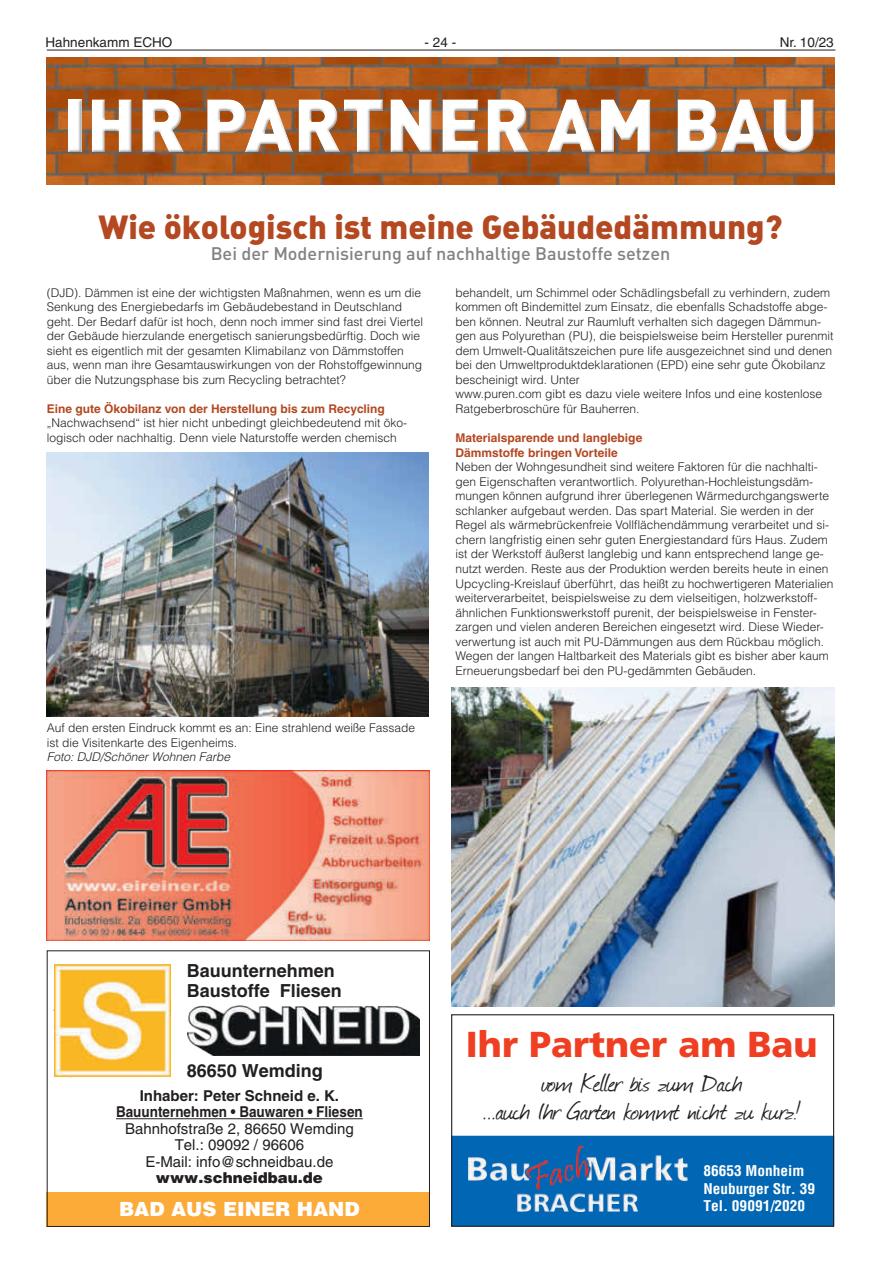
<style>
.page{position:relative;width:881px;height:1263px;background:#fff}
.page>*{position:absolute;margin:0;border:0;box-sizing:border-box;transform-origin:0 0}
.t1{font:74.25px "DIN Black Alternate 2";color:#fff}
.t2{font:900 36px "Frutiger LT";color:#ef3e22}
.t3{font:33px "DIN Black Alternate";color:#b34821}
.t4{font:29.55px/27.6px "Journal";color:#231f20;text-align:center;scale:1.1 1}
.t5{font:900 19.5px "Helvetica LT";color:#fff}
.t6{font:500 18px "DIN";color:#808285}
.t7{font:700 18px/19.8px "Helvetica LT";color:#231f20}
.t8{font:15px/16.5px "Helvetica LT";color:#231f20;text-align:center}
.t9{font:700 15px/16.5px "Helvetica LT";color:#231f20;text-align:center}
.t10{font:900 15px "Helvetica LT";color:#231f20}
.t11{font:700 condensed 14.4px/17.5px "Helvetica LT";color:#fff;scale:1.06 1}
.t12{font:13.5px "Helvetica LT";color:#231f20}
.t13{font:300 12px/14.5px "Helvetica LT";color:#231f20}
.t14{font:700 12px/14.5px "Helvetica LT";color:#b34821}
.t15{font:italic 300 12px "Helvetica LT";color:#231f20}
</style>
<div class="page">
<hr style="left:47px;top:50px;width:788px;height:1px;background:#231f20">
<img style="left:47px;top:57px;width:786px;height:128px">
<div style="left:66px;top:96px;width:749px;height:58px;background:#fff;opacity:.39"></div>
<div style="left:66px;top:98px;width:750px;height:57px;background:#231f20;opacity:.43"></div>
<div style="left:47px;top:1193px;width:382px;height:34px;background:#fcab39"></div>
<hr style="left:116px;top:1118px;width:246px;height:1px;background:#231f20">
<img style="left:187px;top:1005px;width:232px;height:51px">
<svg style="left:187px;top:1005px;width:38px;height:6px"></svg>
<svg style="left:187px;top:1055px;width:19px;height:1px"></svg>
<svg style="left:222px;top:1055px;width:21px;height:1px"></svg>
<svg style="left:284px;top:1055px;width:23px;height:1px"></svg>
<svg style="left:321px;top:1054px;width:25px;height:2px"></svg>
<svg style="left:360px;top:1055px;width:23px;height:1px"></svg>
<svg style="left:398px;top:1055px;width:22px;height:1px"></svg>
<img style="left:55px;top:964px;width:115px;height:112px">
<svg style="left:124px;top:972px;width:45px;height:4px"></svg>
<svg style="left:113px;top:1055px;width:20px;height:18px"></svg>
<svg style="left:54px;top:976px;width:25px;height:9px"></svg>
<svg style="left:53px;top:1007px;width:41px;height:15px"></svg>
<svg style="left:54px;top:964px;width:13px;height:2px"></svg>
<div style="left:451px;top:1136px;width:382px;height:89px;background:#0166b3"></div>
<img style="left:468px;top:1145px;width:219px;height:36px">
<div style="left:451px;top:1014px;width:382px;height:213px;border:1px solid #231f20"></div>
<img style="left:47px;top:771px;width:382px;height:170px">
<img style="left:47px;top:453px;width:381px;height:263px">
<img style="left:451px;top:687px;width:382px;height:320px">
<p class="t12" style="left:45px;top:34px;width:128px">Hahnenkamm ECHO</p>
<p class="t12" style="left:424px;top:34px;width:33px">- 24 -</p>
<p class="t12" style="left:779px;top:34px;width:56px">Nr. 10/23</p>
<h1 class="t1" style="left:63px;top:76px;width:756px">IHR PARTNER AM BAU</h1>
<h3 class="t3" style="left:98px;top:205px;width:685px">Wie ökologisch ist meine Gebäudedämmung?</h3>
<h3 class="t6" style="left:210px;top:242px;width:461px">Bei der Modernisierung auf nachhaltige Baustoffe setzen</h3>
<p class="t13" style="left:47px;top:285px;width:378px">(DJD). Dämmen ist eine der wichtigsten Maßnahmen, wenn es um die Senkung des Energiebedarfs im Gebäudebestand in Deutschland geht. Der Bedarf dafür ist hoch, denn noch immer sind fast drei Viertel der Gebäude hierzulande energetisch sanierungsbedürftig. Doch wie sieht es eigentlich mit der gesamten Klimabilanz von Dämmstoffen aus, wenn man ihre Gesamtauswirkungen von der Rohstoffgewinnung über die Nutzungsphase bis zum Recycling betrachtet?</p>
<p class="t14" style="left:47px;top:401px;width:339px">Eine gute Ökobilanz von der Herstellung bis zum Recycling</p>
<p class="t13" style="left:47px;top:416px;width:362px">„Nachwachsend“ ist hier nicht unbedingt gleichbedeutend mit öko&shy;logisch oder nachhaltig. Denn viele Naturstoffe werden chemisch</p>
<p class="t13" style="left:455px;top:285px;width:379px">behandelt, um Schimmel oder Schädlingsbefall zu verhindern, zudem kommen oft Bindemittel zum Einsatz, die ebenfalls Schadstoffe abge&shy;ben können. Neutral zur Raumluft verhalten sich dagegen Dämmun&shy;gen aus Polyurethan (PU), die beispielsweise beim Hersteller purenmit dem Umwelt-Qualitätszeichen pure life ausgezeichnet sind und denen bei den Umweltproduktdeklarationen (EPD) eine sehr gute Ökobilanz bescheinigt wird. Unter<br>www.puren.com gibt es dazu viele weitere Infos und eine kostenlose Ratgeberbroschüre für Bauherren.</p>
<p class="t14" style="left:455px;top:430px;width:188px">Materialsparende und langlebige<br>Dämmstoffe bringen Vorteile</p>
<p class="t13" style="left:455px;top:459px;width:379px">Neben der Wohngesundheit sind weitere Faktoren für die nachhalti&shy;gen Eigenschaften verantwortlich. Polyurethan-Hochleistungsdäm&shy;mungen können aufgrund ihrer überlegenen Wärmedurchgangswerte schlanker aufgebaut werden. Das spart Material. Sie werden in der Regel als wärmebrückenfreie Vollflächendämmung verarbeitet und si&shy;chern langfristig einen sehr guten Energiestandard fürs Haus. Zudem ist der Werkstoff äußerst langlebig und kann entsprechend lange ge&shy;nutzt werden. Reste aus der Produktion werden bereits heute in einen Upcycling-Kreislauf überführt, das heißt zu hochwertigeren Materialien weiterverarbeitet, beispielsweise zu dem vielseitigen, holzwerkstoff&shy;ähnlichen Funktionswerkstoff purenit, der beispielsweise in Fenster&shy;zargen und vielen anderen Bereichen eingesetzt wird. Diese Wieder&shy;verwertung ist auch mit PU-Dämmungen aus dem Rückbau möglich.<br>Wegen der langen Haltbarkeit des Materials gibt es bisher aber kaum Erneuerungsbedarf bei den PU-gedämmten Gebäuden.</p>
<p class="t13" style="left:47px;top:721px;width:370px">Auf den ersten Eindruck kommt es an: Eine strahlend weiße Fassade ist die Visitenkarte des Eigenheims.</p>
<p class="t15" style="left:47px;top:749px;width:185px">Foto: DJD/Schöner Wohnen Farbe</p>
<h3 class="t7" style="left:187px;top:960px;width:157px">Bauunternehmen<br>Baustoffe Fliesen</h3>
<h3 class="t7" style="left:187px;top:1061px;width:138px">86650 Wemding</h3>
<p class="t9" style="left:116px;top:1087px;width:248px">Inhaber: Peter Schneid e. K.<br>Bauunternehmen • Bauwaren • Fliesen</p>
<p class="t8" style="left:125px;top:1120px;width:230px">Bahnhofstraße 2, 86650 Wemding<br>Tel.: 09092 / 96606<br>E-Mail: info@schneidbau.de</p>
<p class="t10" style="left:156px;top:1168px;width:168px">www.schneidbau.de</p>
<h3 class="t5" style="left:119px;top:1196px;width:242px">BAD AUS EINER HAND</h3>
<h2 class="t2" style="left:466px;top:1023px;width:353px">Ihr Partner am Bau</h2>
<h3 class="t4" style="left:483px;top:1068px;width:290px">vom Keller bis zum Dach<br>...auch Ihr Garten kommt nicht zu kurz!</h3>
<p class="t11" style="left:703px;top:1162px;width:107px">86653 Monheim<br>Neuburger Str. 39<br>Tel. 09091/2020</p>
</div>
